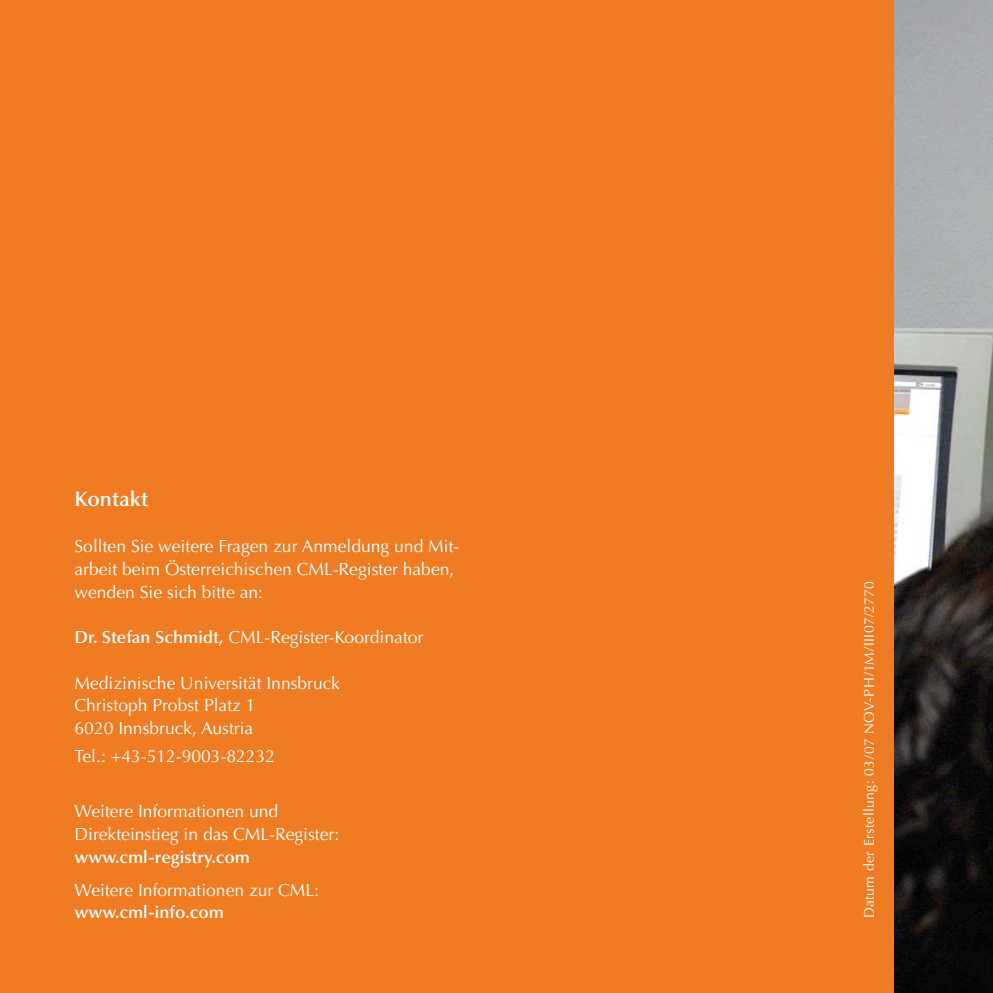
<style>
.page{position:relative;width:993px;height:993px;background:#fff}
.page>*{position:absolute;margin:0;border:0;box-sizing:border-box;transform-origin:0 0}
.t1{font:600 21px "Optima";color:#fff}
.t2{font:17.5px/22.8px "Optima";color:#fff}
.t3{font:600 17.5px "Optima";color:#fff}
.t4{font:14px "Optima";letter-spacing:.025em;color:#fff}
.s1{font-weight:600}
</style>
<div class="page">
<img style="left:893px;top:0;width:99px;height:992px">
<div style="left:0;top:0;width:893px;height:992px;background:#ef7b22"></div>
<p class="t1" style="left:74px;top:490px;width:75px">Kontakt</p>
<p class="t2" style="left:74px;top:536px;width:386px">Sollten Sie weitere Fragen zur Anmeldung und Mit&shy;arbeit beim Österreichischen CML-Register haben, wenden Sie sich bitte an:</p>
<p class="t2" style="left:74px;top:627px;width:350px"><span class="s1">Dr. Stefan Schmidt,</span> CML-Register-Koordinator</p>
<p class="t2" style="left:74px;top:672px;width:267px">Medizinische Universität Innsbruck<br>Christoph Probst Platz 1<br>6020 Innsbruck, Austria</p>
<p class="t2" style="left:74px;top:746px;width:202px">Tel.: +43-512-9003-82232</p>
<p class="t2" style="left:74px;top:801px;width:266px">Weitere Informationen und<br>Direkteinstieg in das CML-Register:</p>
<p class="t3" style="left:74px;top:849px;width:177px">www.cml-registry.com</p>
<p class="t2" style="left:74px;top:879px;width:246px">Weitere Informationen zur CML:</p>
<p class="t3" style="left:74px;top:904px;width:151px">www.cml-info.com</p>
<p class="t4" style="left:863px;top:918px;width:338px;rotate:-90deg">Datum der Erstellung: 03/07 NOV-PH/1M/III07/2770</p>
</div>
